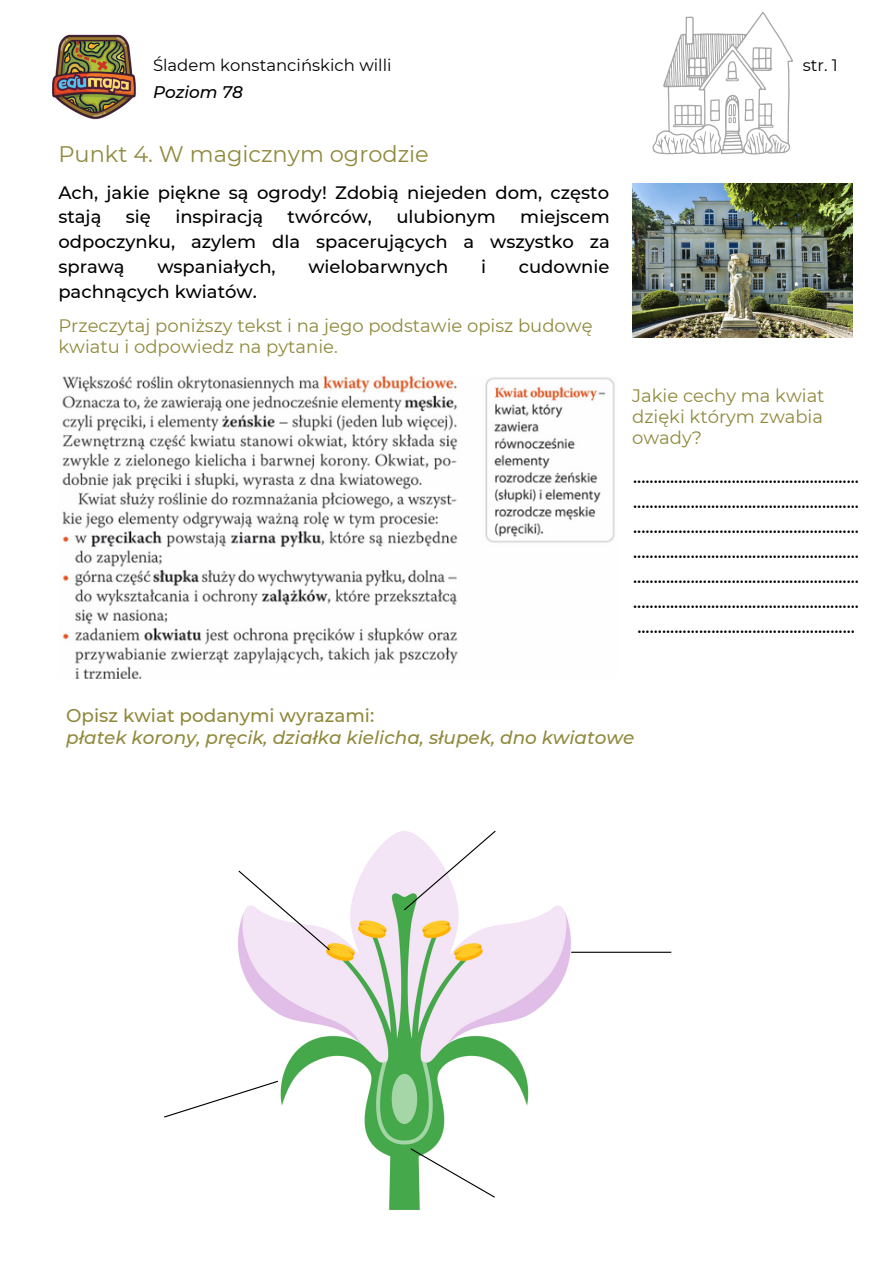
<style>
.page{position:relative;width:893px;height:1264px;background:#fff}
.page>*{position:absolute;margin:0;border:0;box-sizing:border-box;transform-origin:0 0}
.t1{font:22.5px "Montserrat";color:#90893c}
.t2{font:italic 500 18.45px "Montserrat";color:#90893c}
.t3{font:500 18.45px "Montserrat";color:#90893c}
.t4{font:500 18.15px/24.9px "Montserrat";color:#000;text-align:justify}
.t5{font:500 18px/24.8px "Montserrat";color:#000}
.t6{font:18px/21.3px "Montserrat";color:#90893c}
.t7{font:italic 500 16.8px "Montserrat";color:#000}
.t8{font:16.5px "Montserrat";color:#000}
</style>
<div class="page">
<img style="left:632px;top:183px;width:220px;height:154px">
<img style="left:238px;top:831px;width:332px;height:378px">
<img style="left:62px;top:376px;width:553px;height:302px">
<hr style="left:571px;top:951px;width:100px;height:1px;background:#000">
<svg style="left:403px;top:830px;width:94px;height:81px"></svg>
<svg style="left:238px;top:869px;width:93px;height:82px"></svg>
<svg style="left:409px;top:1147px;width:87px;height:51px"></svg>
<svg style="left:164px;top:1079px;width:115px;height:39px"></svg>
<img style="left:52px;top:34px;width:84px;height:86px">
<svg style="left:652px;top:12px;width:140px;height:142px"></svg>
<p class="t8" style="left:153px;top:55px;width:240px">Śladem konstancińskich willi</p>
<p class="t7" style="left:153px;top:82px;width:92px">Poziom 78</p>
<p class="t1" style="left:58px;top:140px;width:372px">Punkt 4. W magicznym ogrodzie</p>
<p class="t5" style="left:58px;top:180px;width:552px">Ach, jakie piękne są ogrody! Zdobią niejeden dom, często stają</p>
<p class="t5" style="left:58px;top:204px;width:553px;text-align:justify;text-indent:462px">miejscem odpoczynku, azylem dla spacerujących a wszystko za sprawą</p>
<p class="t5" style="left:126px;top:204px;width:27px">się</p>
<p class="t5" style="left:175px;top:204px;width:89px">inspiracją</p>
<p class="t5" style="left:287px;top:204px;width:86px">twórców,</p>
<p class="t5" style="left:396px;top:204px;width:101px">ulubionym</p>
<p class="t5" style="left:157px;top:254px;width:120px">wspaniałych,</p>
<p class="t5" style="left:308px;top:254px;width:142px">wielobarwnych</p>
<p class="t5" style="left:481px;top:254px;width:7px">i</p>
<p class="t5" style="left:519px;top:254px;width:92px">cudownie</p>
<p class="t5" style="left:58px;top:279px;width:200px">pachnących kwiatów.</p>
<p class="t6" style="left:58px;top:315px;width:535px">Przeczytaj poniższy tekst i na jego podstawie opisz budowę kwiatu i odpowiedz na pytanie.</p>
<p class="t8" style="left:802px;top:55px;width:37px">str. 1</p>
<p class="t6" style="left:632px;top:384px;width:194px;text-align:justify">Jakie cechy ma kwiat dzięki którym zwabia owady?</p>
<p class="t4" style="left:633px;top:464px;width:227px">....................................................... ....................................................... ....................................................... ....................................................... ....................................................... ....................................................... .....................................................</p>
<p class="t3" style="left:66px;top:704px;width:309px">Opisz kwiat podanymi wyrazami:</p>
<p class="t2" style="left:66px;top:726px;width:569px">płatek korony, pręcik, działka kielicha, słupek, dno kwiatowe</p>
</div>
